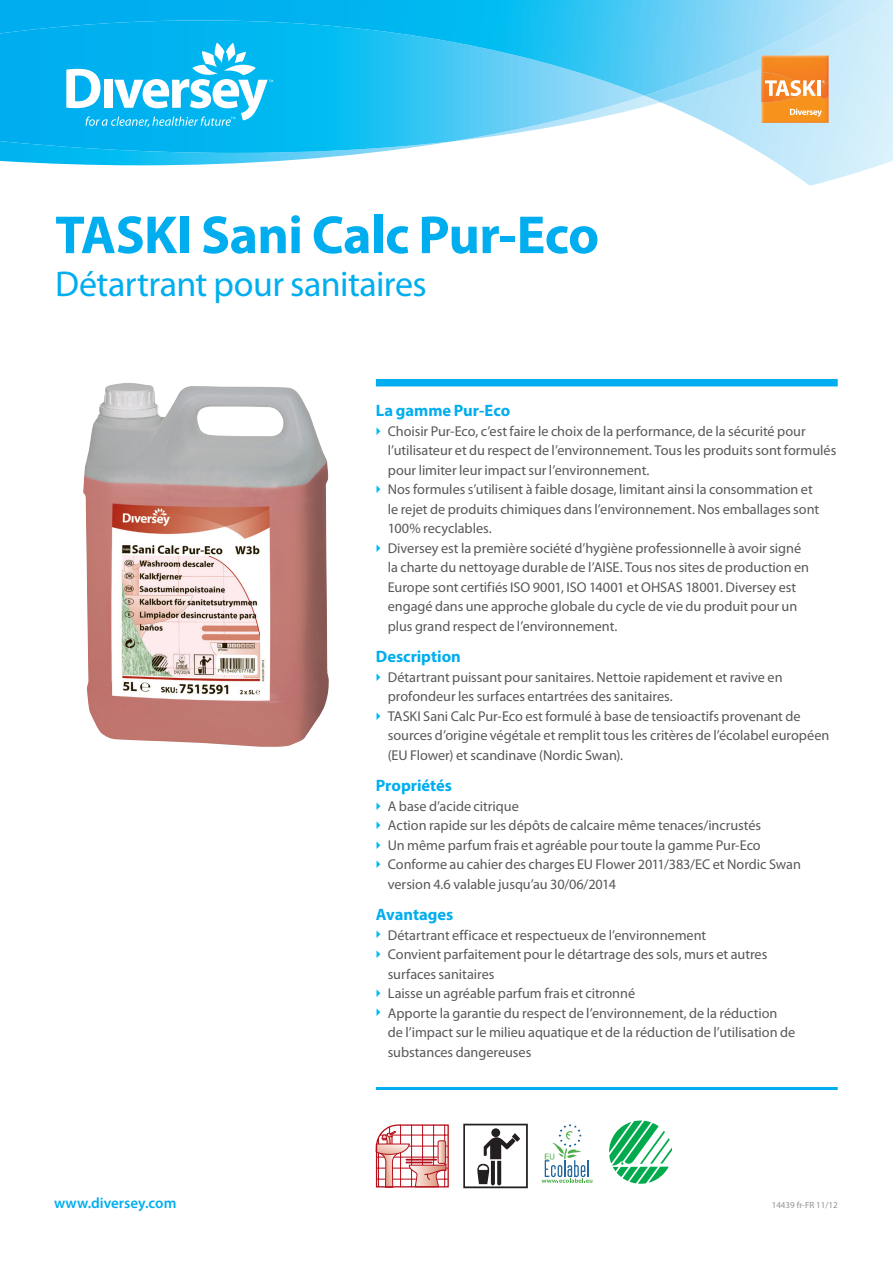
<style>
.page{position:relative;width:893px;height:1263px;background:#fff}
.page>*{position:absolute;margin:0;border:0;box-sizing:border-box;transform-origin:0 0}
.t1{font:700 54px "Myriad Pro";letter-spacing:-.015em;color:#00aeef}
.t2{font:36px "Myriad Pro";letter-spacing:-.015em;color:#00aeef}
.t3{font:700 16.5px "Myriad Pro";color:#00aeef}
.t4{font:600 15px "Myriad Pro";color:#00aeef}
.t5{font:14.25px/19.5px "Myriad Pro";letter-spacing:-.005em;color:#57585a}
.t6{font:9px "Myriad Pro";color:#919295}
</style>
<div class="page">
<div style="left:376px;top:379px;width:462px;height:7px;background:#00aeef"></div>
<hr style="left:376px;top:1087px;width:462px;height:3px;background:#00aeef">
<img style="left:83px;top:383px;width:246px;height:364px">
<svg style="left:376px;top:1124px;width:73px;height:63px"></svg>
<svg style="left:477px;top:1128px;width:43px;height:57px"></svg>
<div style="left:463px;top:1124px;width:65px;height:64px;border:2px solid #231f20"></div>
<svg style="left:609px;top:1120px;width:63px;height:64px"></svg>
<svg style="left:541px;top:1124px;width:51px;height:59px"></svg>
<svg style="left:0;top:1px;width:893px;height:185px"></svg>
<h1 class="t1" style="left:55px;top:200px;width:545px">TASKI Sani Calc Pur-Eco</h1>
<h2 class="t2" style="left:55px;top:262px;width:373px">Détartrant pour sanitaires</h2>
<p class="t3" style="left:376px;top:400px;width:136px">La gamme Pur-Eco</p>
<p class="t5" style="left:388px;top:421px;width:450px">Choisir Pur-Eco, c’est faire le choix de la performance, de la sécurité pour l’utilisateur et du respect de l’environnement. Tous les produits sont formulés pour limiter leur impact sur l’environnement.<br>Nos formules s’utilisent à faible dosage, limitant ainsi la consommation et<br>le rejet de produits chimiques dans l’environnement. Nos emballages sont 100% recyclables.<br>Diversey est la première société d’hygiène professionnelle à avoir signé<br>la charte du nettoyage durable de l’AISE. Tous nos sites de production en Europe sont certifiés ISO 9001, ISO 14001 et OHSAS 18001. Diversey est engagé dans une approche globale du cycle de vie du produit pour un<br>plus grand respect de l’environnement.</p>
<p class="t3" style="left:376px;top:646px;width:87px">Description</p>
<p class="t5" style="left:388px;top:667px;width:443px">Détartrant puissant pour sanitaires. Nettoie rapidement et ravive en profondeur les surfaces entartrées des sanitaires.<br>TASKI Sani Calc Pur-Eco est formulé à base de tensioactifs provenant de sources d’origine végétale et remplit tous les critères de l’écolabel européen (EU Flower) et scandinave (Nordic Swan).</p>
<p class="t3" style="left:376px;top:775px;width:78px">Propriétés</p>
<p class="t5" style="left:388px;top:796px;width:415px">A base d’acide citrique<br>Action rapide sur les dépôts de calcaire même tenaces/incrustés<br>Un même parfum frais et agréable pour toute la gamme Pur-Eco Conforme au cahier des charges EU Flower 2011/383/EC et Nordic Swan version 4.6 valable jusqu’au 30/06/2014</p>
<p class="t3" style="left:376px;top:904px;width:79px">Avantages</p>
<p class="t5" style="left:388px;top:925px;width:409px">Détartrant efficace et respectueux de l’environnement<br>Convient parfaitement pour le détartrage des sols, murs et autres surfaces sanitaires<br>Laisse un agréable parfum frais et citronné<br>Apporte la garantie du respect de l’environnement, de la réduction de l’impact sur le milieu aquatique et de la réduction de l’utilisation de substances dangereuses</p>
<p class="t4" style="left:54px;top:1193px;width:124px">www.diversey.com</p>
<p class="t6" style="left:772px;top:1199px;width:67px">14439 fr-FR 11/12</p>
</div>
